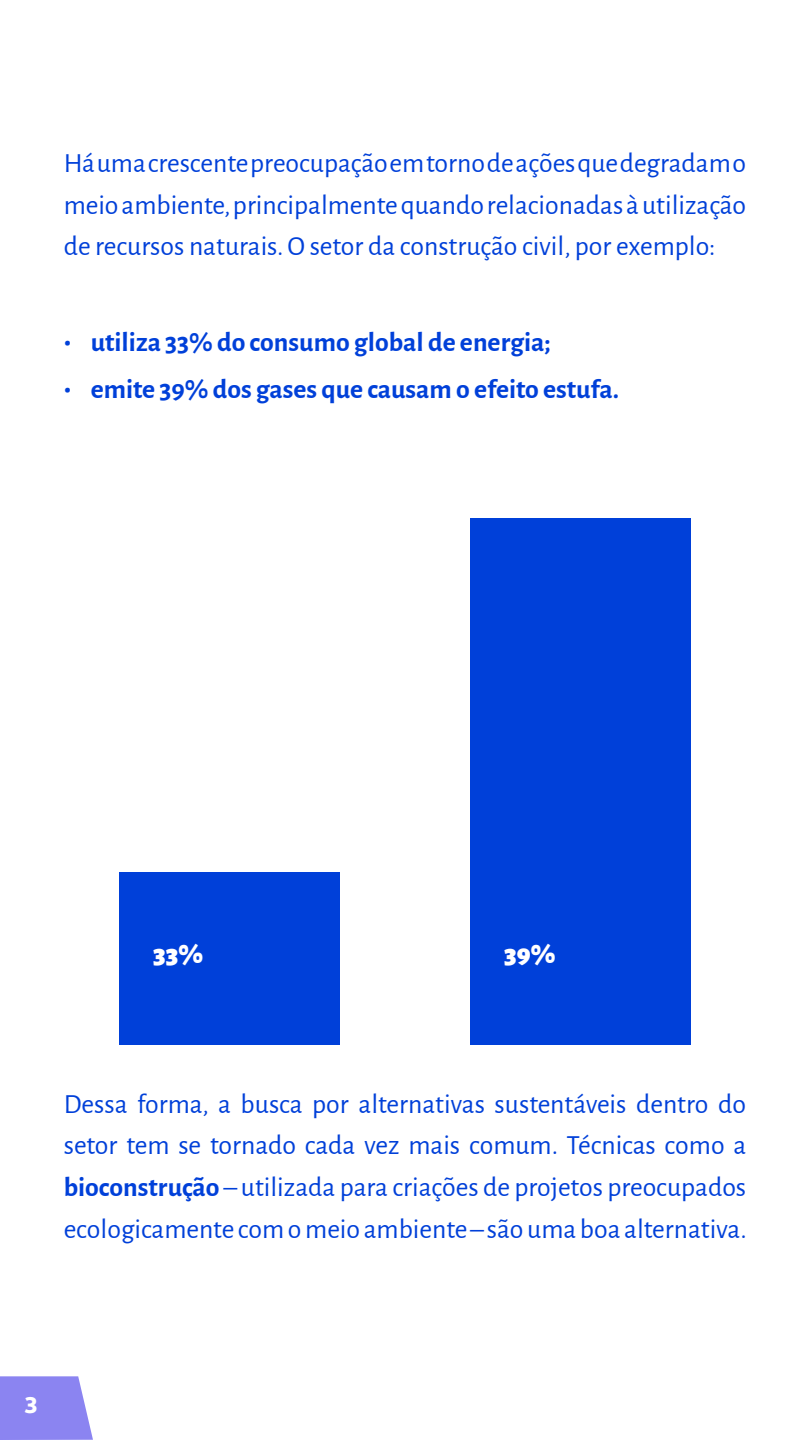
<style>
.page{position:relative;width:810px;height:1440px;background:#fff}
.page>*{position:absolute;margin:0;border:0;box-sizing:border-box;transform-origin:0 0}
.t1{font:27.75px/41.6px "Alegreya Sans";color:#0040d9;text-align:justify}
.t2{font:700 27.75px "Alegreya Sans";color:#0040d9}
.t3{font:900 27.75px "Alegreya Sans";color:#fff}
.t4{font:900 22.5px "Campuni";color:#fff}
.s1{font-weight:700}
</style>
<div class="page">
<svg style="left:0;top:1376px;width:93px;height:64px;background:#948ef2"></svg>
<div style="left:119px;top:873px;width:221px;height:172px;background:#0040d9"></div>
<div style="left:470px;top:518px;width:221px;height:527px;background:#0040d9"></div>
<p class="t1" style="left:64px;top:141px;width:684px">Há uma crescente preocupação em torno de ações que degradam o meio ambiente, principalmente quando relacionadas à utilização de recursos naturais. O setor da construção civil, por exemplo:</p>
<p class="t2" style="left:64px;top:321px;width:489px">• utiliza 33% do consumo global de energia;</p>
<p class="t2" style="left:64px;top:369px;width:557px">• emite 39% dos gases que causam o efeito estufa.</p>
<p class="t3" style="left:153px;top:932px;width:51px">33%</p>
<p class="t3" style="left:504px;top:932px;width:53px">39%</p>
<p class="t1" style="left:64px;top:1082px;width:684px">Dessa forma, a busca por alternativas sustentáveis dentro do setor tem se tornado cada vez mais comum. Técnicas como a <span class="s1">bioconstrução</span> – utilizada para criações de projetos preocupados ecologicamente com o meio ambiente – são uma boa alternativa.</p>
<p class="t4" style="left:25px;top:1390px;width:15px">3</p>
</div>
